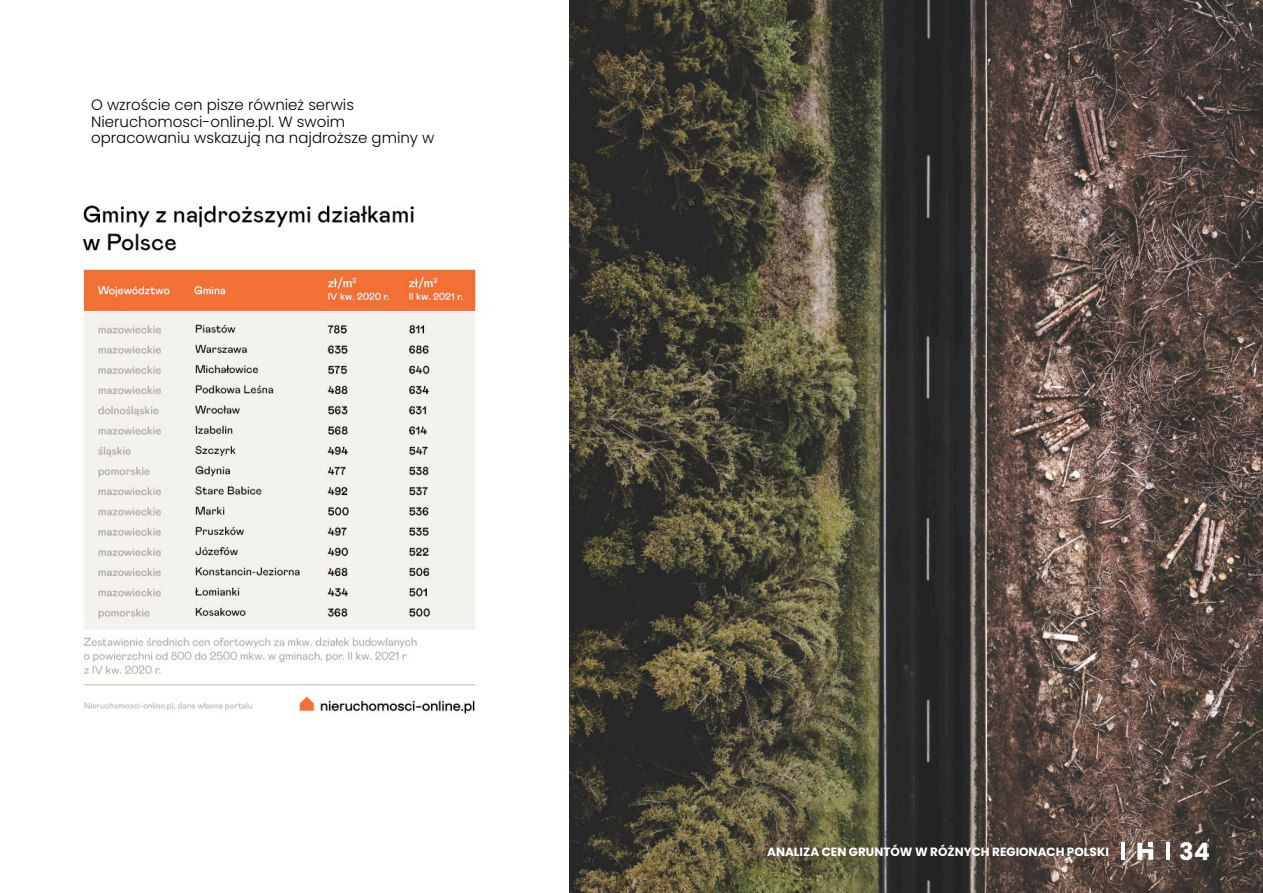
<style>
.page{position:relative;width:1263px;height:893px;background:#fff}
.page>*{position:absolute;margin:0;border:0;box-sizing:border-box;transform-origin:0 0}
.t1{font:700 24px "Poppins";color:#fff}
.t2{font:300 15px/16.5px "Poppins";color:#000}
.t3{font:700 12px "Poppins";color:#fff}
</style>
<div class="page">
<img style="left:570px;top:0;width:693px;height:893px">
<hr style="left:1166px;top:842px;width:3px;height:18px;background:#fff">
<svg style="left:1137px;top:842px;width:16px;height:18px"></svg>
<hr style="left:1121px;top:842px;width:3px;height:18px;background:#fff">
<img style="left:82px;top:205px;width:400px;height:509px">
<p class="t2" style="left:91px;top:97px;width:345px">O wzroście cen pisze również serwis<br>Nieruchomosci-online.pl. W swoim opracowaniu wskazują na najdroższe gminy w</p>
<p class="t3" style="left:767px;top:844px;width:343px">ANALIZA CEN GRUNTÓW W RÓŻNYCH REGIONACH POLSKI</p>
<h1 class="t1" style="left:1179px;top:834px;width:32px">34</h1>
</div>
